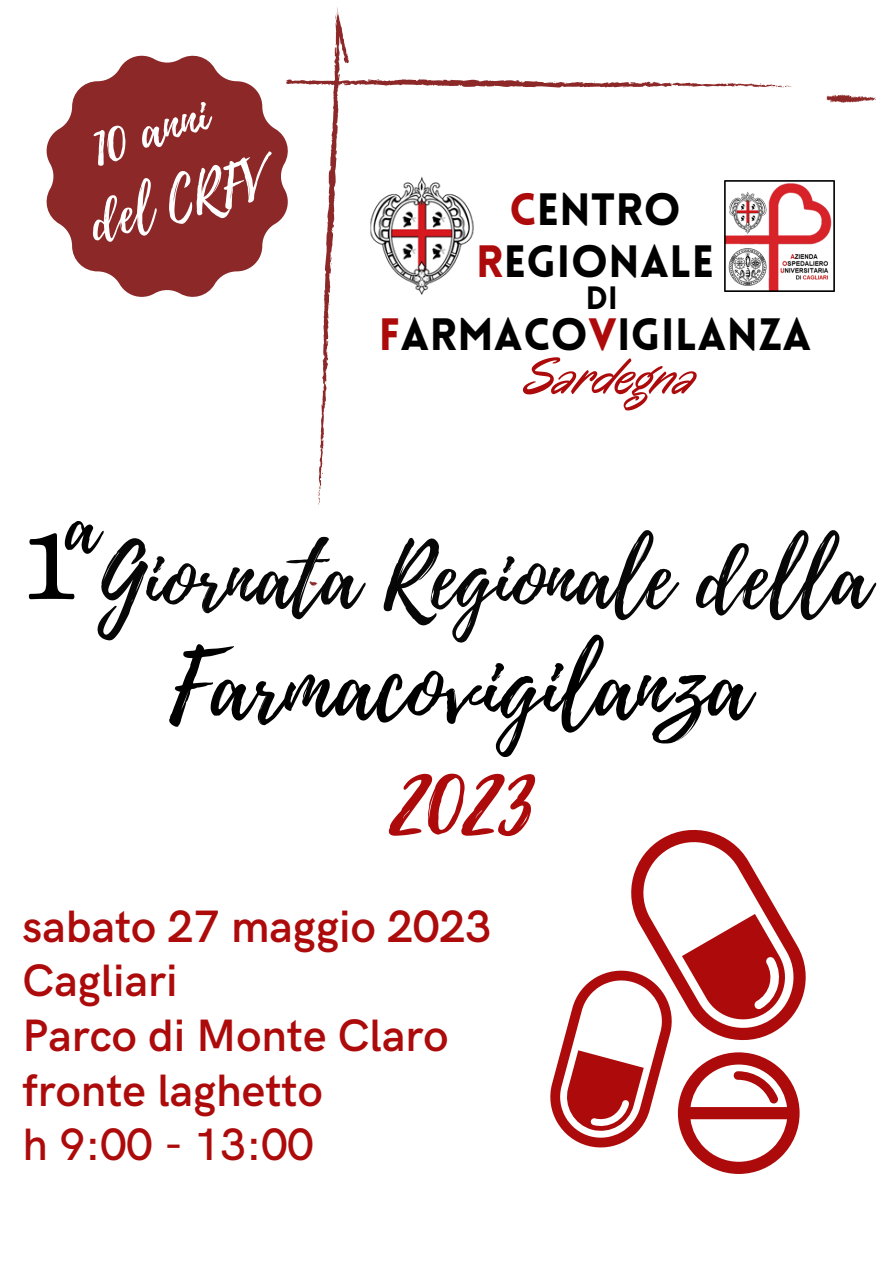
<style>
.page{position:relative;width:893px;height:1263px;background:#fff}
.page>*{position:absolute;margin:0;border:0;box-sizing:border-box;transform-origin:0 0}
.t1{font:122.77px "Alice";color:#000}
.t2{font:95.1px "Playlist Script";color:#000}
.t3{font:95.1px "Playlist Script";color:#ad0b0b}
.t4{font:87.38px "Playlist Script";color:#080707}
.t5{font:53.7px/74.9px "Playlist Script";color:#fff;text-align:center}
.t6{font:italic 51.53px "Oregano";letter-spacing:-.02em;color:#ad0b0b}
.t7{font:600 45.53px/54.6px "HK Grotesk";color:#ad0b0b}
.t8{font:500 45.53px "HK Grotesk";color:#ad0b0b}
.t9{font:900 44.33px/52.3px "Lovelo";letter-spacing:.01em;color:#000;text-align:center}
.t10{font:900 31.65px "Lovelo";color:#000}
.s1{color:#ad0b0b}
</style>
<div class="page">
<svg style="left:550px;top:829px;width:256px;height:345px"></svg>
<svg style="left:47px;top:56px;width:238px;height:241px;fill:#8d2829"></svg>
<svg style="left:285px;top:7px;width:590px;height:581px"></svg>
<p class="t5" style="left:62px;top:116px;width:179px;rotate:-15deg">10 anni del CRFV</p>
<p class="t9" style="left:476px;top:187px;width:239px"><span class="s1">C</span>ENTRO<br><span class="s1">R</span>EGIONALE</p>
<p class="t10" style="left:585px;top:285px;width:34px">DI</p>
<p class="t9" style="left:379px;top:313px;width:434px"><span class="s1">F</span>ARMACO<span class="s1">V</span>IGILANZA</p>
<p class="t6" style="left:526px;top:344px;width:173px">Sardegna</p>
<h1 class="t1" style="left:23px;top:487px;width:77px">1<sup>a</sup></h1>
<h3 class="t4" style="left:97px;top:515px;width:774px">Giornata Regionale della</h3>
<h2 class="t2" style="left:169px;top:619px;width:581px">Farmacovigilanza</h2>
<h2 class="t3" style="left:391px;top:728px;width:144px">2023</h2>
<p class="t7" style="left:23px;top:901px;width:471px">sabato 27 maggio 2023<br>Cagliari<br>Parco di Monte Claro fronte laghetto</p>
<p class="t8" style="left:23px;top:1119px;width:292px">h 9:00 - 13:00</p>
</div>
